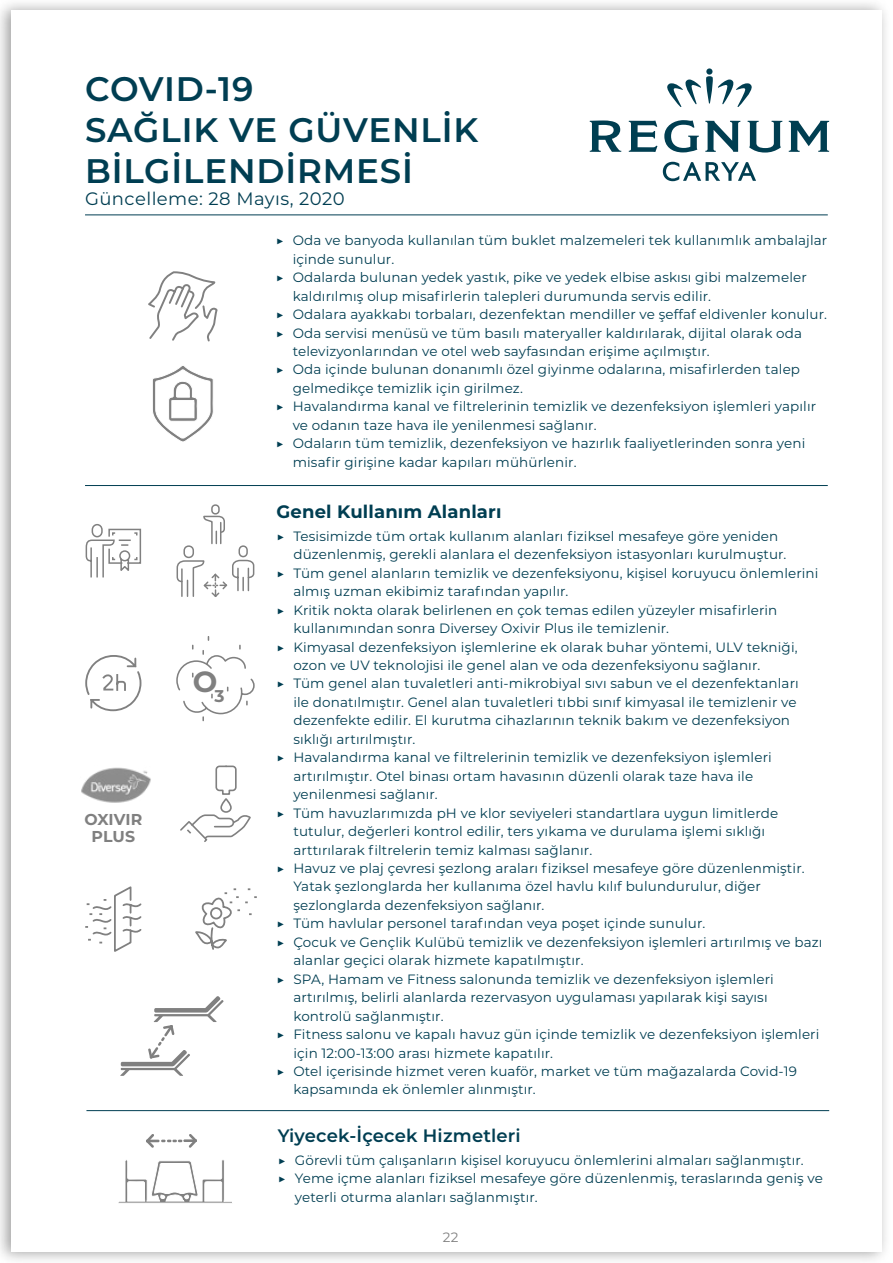
<style>
.page{position:relative;width:893px;height:1263px;background:#fff}
.page>*{position:absolute;margin:0;border:0;box-sizing:border-box;transform-origin:0 0}
.t1{font:600 34.05px/40.8px "Montserrat";letter-spacing:.025em;color:#003e52}
.t2{font:700 29.1px "Montserrat";color:#808080}
.t3{font:600 18px "Montserrat";letter-spacing:.01em;color:#003e52}
.t4{font:18px "Montserrat";letter-spacing:.025em;color:#003e52}
.t5{font:700 18px "Montserrat";letter-spacing:.01em;color:#003e52}
.t6{font:700 15.75px/16.5px "Montserrat";color:#808080;text-align:center}
.t7{font:13.5px "Montserrat";letter-spacing:.01em;color:#003e52}
.t8{font:13.5px "Montserrat";color:#808080}
</style>
<div class="page">
<div style="left:0;top:0;width:891px;height:1263px;background:#000;opacity:.38"></div>
<div style="left:11px;top:11px;width:870px;height:1241px;background:#fff"></div>
<hr style="left:85px;top:214px;width:743px;height:1px;background:#003e52">
<svg style="left:663px;top:162px;width:93px;height:19px"></svg>
<svg style="left:590px;top:120px;width:31px;height:32px"></svg>
<svg style="left:629px;top:121px;width:28px;height:31px"></svg>
<svg style="left:664px;top:120px;width:35px;height:32px"></svg>
<svg style="left:705px;top:121px;width:35px;height:31px"></svg>
<svg style="left:747px;top:121px;width:35px;height:32px"></svg>
<svg style="left:789px;top:121px;width:40px;height:31px"></svg>
<div style="left:706px;top:68px;width:6px;height:7px;background:#003e51;border-radius:50%"></div>
<svg style="left:667px;top:76px;width:85px;height:31px"></svg>
<svg style="left:152px;top:366px;width:61px;height:76px"></svg>
<svg style="left:148px;top:271px;width:70px;height:71px"></svg>
<hr style="left:85px;top:485px;width:743px;height:1px;background:#003e52">
<hr style="left:86px;top:1110px;width:743px;height:1px;background:#003e52">
<svg style="left:117px;top:1160px;width:116px;height:103px"></svg>
<svg style="left:146px;top:1134px;width:36px;height:14px"></svg>
<hr style="left:183px;top:1139px;width:14px;height:3px;background:#808080">
<svg style="left:189px;top:1134px;width:8px;height:14px"></svg>
<svg style="left:180px;top:765px;width:71px;height:77px"></svg>
<img style="left:81px;top:767px;width:70px;height:36px">
<svg style="left:176px;top:637px;width:79px;height:83px"></svg>
<svg style="left:85px;top:655px;width:57px;height:57px"></svg>
<svg style="left:85px;top:886px;width:57px;height:66px"></svg>
<svg style="left:195px;top:888px;width:62px;height:62px"></svg>
<svg style="left:120px;top:996px;width:104px;height:80px"></svg>
<div style="left:239px;top:545px;width:9px;height:12px;border:2px solid #808080;border-radius:4px"></div>
<svg style="left:176px;top:559px;width:79px;height:38px"></svg>
<div style="left:183px;top:545px;width:11px;height:13px;border:2px solid #808080;border-radius:5px"></div>
<svg style="left:203px;top:515px;width:22px;height:30px"></svg>
<div style="left:211px;top:504px;width:9px;height:10px;border:2px solid #808080;border-radius:4px"></div>
<svg style="left:85px;top:524px;width:57px;height:54px"></svg>
<h1 class="t1" style="left:85px;top:67px;width:395px">COVID-19<br>SAĞLIK VE GÜVENLİK<br>BİLGİLENDİRMESİ</h1>
<h3 class="t4" style="left:85px;top:186px;width:261px">Güncelleme: 28 Mayıs, 2020</h3>
<p class="t6" style="left:84px;top:810px;width:59px">OXIVIR<br>PLUS</p>
<h2 class="t2" style="left:193px;top:660px;width:33px">O<sub>3</sub></h2>
<p class="t7" style="left:276px;top:231px;width:553px">▶ Oda ve banyoda kullanılan tüm buklet malzemeleri tek kullanımlık ambalajlar</p>
<p class="t7" style="left:293px;top:250px;width:103px">içinde sunulur.</p>
<p class="t7" style="left:276px;top:268px;width:533px">▶ Odalarda bulunan yedek yastık, pike ve yedek elbise askısı gibi malzemeler</p>
<p class="t7" style="left:293px;top:287px;width:420px">kaldırılmış olup misafirlerin talepleri durumunda servis edilir.</p>
<p class="t7" style="left:276px;top:305px;width:553px">▶ Odalara ayakkabı torbaları, dezenfektan mendiller ve şeffaf eldivenler konulur.</p>
<p class="t7" style="left:276px;top:323px;width:528px">▶ Oda servisi menüsü ve tüm basılı materyaller kaldırılarak, dijital olarak oda</p>
<p class="t7" style="left:293px;top:342px;width:418px">televizyonlarından ve otel web sayfasından erişime açılmıştır.</p>
<p class="t7" style="left:276px;top:360px;width:526px">▶ Oda içinde bulunan donanımlı özel giyinme odalarına, misafirlerden talep</p>
<p class="t7" style="left:293px;top:379px;width:232px">gelmedikçe temizlik için girilmez.</p>
<p class="t7" style="left:276px;top:397px;width:542px">▶ Havalandırma kanal ve filtrelerinin temizlik ve dezenfeksiyon işlemleri yapılır</p>
<p class="t7" style="left:293px;top:416px;width:305px">ve odanın taze hava ile yenilenmesi sağlanır.</p>
<p class="t7" style="left:276px;top:434px;width:531px">▶ Odaların tüm temizlik, dezenfeksiyon ve hazırlık faaliyetlerinden sonra yeni</p>
<p class="t7" style="left:293px;top:453px;width:285px">misafir girişine kadar kapıları mühürlenir.</p>
<h3 class="t5" style="left:276px;top:499px;width:227px">Genel Kullanım Alanları</h3>
<p class="t7" style="left:276px;top:527px;width:503px">▶ Tesisimizde tüm ortak kullanım alanları fiziksel mesafeye göre yeniden</p>
<p class="t7" style="left:293px;top:545px;width:495px">düzenlenmiş, gerekli alanlara el dezenfeksiyon istasyonları kurulmuştur.</p>
<p class="t7" style="left:276px;top:564px;width:544px">▶ Tüm genel alanların temizlik ve dezenfeksiyonu, kişisel koruyucu önlemlerini</p>
<p class="t7" style="left:293px;top:582px;width:277px">almış uzman ekibimiz tarafından yapılır.</p>
<p class="t7" style="left:276px;top:600px;width:502px">▶ Kritik nokta olarak belirlenen en çok temas edilen yüzeyler misafirlerin</p>
<p class="t7" style="left:293px;top:619px;width:377px">kullanımından sonra Diversey Oxivir Plus ile temizlenir.</p>
<p class="t7" style="left:276px;top:637px;width:523px">▶ Kimyasal dezenfeksiyon işlemlerine ek olarak buhar yöntemi, ULV tekniği,</p>
<p class="t7" style="left:293px;top:656px;width:468px">ozon ve UV teknolojisi ile genel alan ve oda dezenfeksiyonu sağlanır.</p>
<p class="t7" style="left:276px;top:674px;width:524px">▶ Tüm genel alan tuvaletleri anti-mikrobiyal sıvı sabun ve el dezenfektanları</p>
<p class="t7" style="left:293px;top:693px;width:505px">ile donatılmıştır. Genel alan tuvaletleri tıbbi sınıf kimyasal ile temizlenir ve</p>
<p class="t7" style="left:293px;top:711px;width:498px">dezenfekte edilir. El kurutma cihazlarının teknik bakım ve dezenfeksiyon</p>
<p class="t7" style="left:293px;top:730px;width:123px">sıklığı artırılmıştır.</p>
<p class="t7" style="left:276px;top:748px;width:497px">▶ Havalandırma kanal ve filtrelerinin temizlik ve dezenfeksiyon işlemleri</p>
<p class="t7" style="left:293px;top:767px;width:461px">artırılmıştır. Otel binası ortam havasının düzenli olarak taze hava ile</p>
<p class="t7" style="left:293px;top:785px;width:146px">yenilenmesi sağlanır.</p>
<p class="t7" style="left:276px;top:803px;width:503px">▶ Tüm havuzlarımızda pH ve klor seviyeleri standartlara uygun limitlerde</p>
<p class="t7" style="left:293px;top:822px;width:473px">tutulur, değerleri kontrol edilir, ters yıkama ve durulama işlemi sıklığı</p>
<p class="t7" style="left:293px;top:840px;width:300px">arttırılarak filtrelerin temiz kalması sağlanır.</p>
<p class="t7" style="left:276px;top:859px;width:530px">▶ Havuz ve plaj çevresi şezlong araları fiziksel mesafeye göre düzenlenmiştir.</p>
<p class="t7" style="left:293px;top:877px;width:469px">Yatak şezlonglarda her kullanıma özel havlu kılıf bulundurulur, diğer</p>
<p class="t7" style="left:293px;top:896px;width:252px">şezlonglarda dezenfeksiyon sağlanır.</p>
<p class="t7" style="left:276px;top:914px;width:430px">▶ Tüm havlular personel tarafından veya poşet içinde sunulur.</p>
<p class="t7" style="left:276px;top:933px;width:548px">▶ Çocuk ve Gençlik Kulübü temizlik ve dezenfeksiyon işlemleri artırılmış ve bazı</p>
<p class="t7" style="left:293px;top:951px;width:292px">alanlar geçici olarak hizmete kapatılmıştır.</p>
<p class="t7" style="left:276px;top:970px;width:499px">▶ SPA, Hamam ve Fitness salonunda temizlik ve dezenfeksiyon işlemleri</p>
<p class="t7" style="left:293px;top:988px;width:476px">artırılmış, belirli alanlarda rezervasyon uygulaması yapılarak kişi sayısı</p>
<p class="t7" style="left:293px;top:1006px;width:152px">kontrolü sağlanmıştır.</p>
<p class="t7" style="left:276px;top:1025px;width:544px">▶ Fitness salonu ve kapalı havuz gün içinde temizlik ve dezenfeksiyon işlemleri</p>
<p class="t7" style="left:293px;top:1043px;width:261px">için 12:00-13:00 arası hizmete kapatılır.</p>
<p class="t7" style="left:276px;top:1062px;width:522px">▶ Otel içerisinde hizmet veren kuaför, market ve tüm mağazalarda Covid-19</p>
<p class="t7" style="left:293px;top:1080px;width:244px">kapsamında ek önlemler alınmıştır.</p>
<h3 class="t3" style="left:278px;top:1123px;width:244px">Yiyecek-İçecek Hizmetleri</h3>
<p class="t7" style="left:278px;top:1151px;width:527px">▶ Görevli tüm çalışanların kişisel koruyucu önlemlerini almaları sağlanmıştır.</p>
<p class="t7" style="left:278px;top:1169px;width:547px">▶ Yeme içme alanları fiziksel mesafeye göre düzenlenmiş, teraslarında geniş ve</p>
<p class="t7" style="left:295px;top:1188px;width:244px">yeterli oturma alanları sağlanmıştır.</p>
<p class="t8" style="left:443px;top:1227px;width:17px">22</p>
</div>
